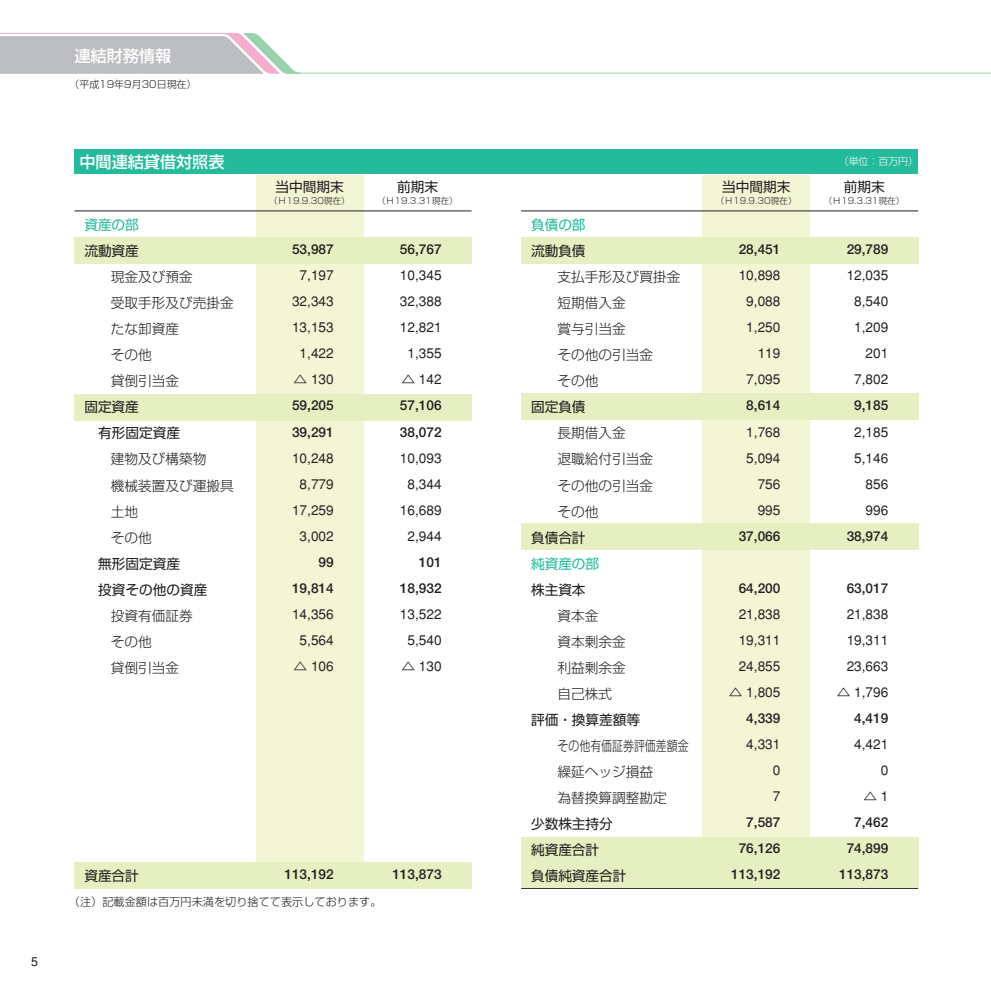
<style>
.page{position:relative;width:991px;height:991px;background:#fff}
.page>*{position:absolute;margin:0;border:0;box-sizing:border-box;transform-origin:0 0}
.t1{font:500 16.1px "Shin Go";color:#fff}
.t2{font:500 13.65px/26.1px "Gothic BBB";color:#231f20;text-align:right}
.t3{font:700 13.65px/26.1px "Futo Go B101";color:#231f20;text-align:right}
.t4{font:300 13.65px/26.1px "Shin Go";color:#231f20}
.t5{font:13.65px/26.1px "Shin Go";color:#231f20}
.t6{font:300 13.65px/26.1px "Shin Go";color:#231f20;scale:.8 1}
.t7{font:13.65px "Shin Go";color:#24bb9d}
.t8{font:500 12.42px "Gothic BBB";color:#231f20}
.t9{font:300 11.2px "Shin Go";color:#231f20}
.t10{font:300 9.97px "Shin Go";color:#231f20}
.t11{font:300 9.97px "Shin Go";color:#fff}
.t12{font:300 8.75px "Shin Go";color:#231f20}
</style>
<div class="page">
<div style="left:255px;top:211px;width:108px;height:677px;background:#f2f6d5"></div>
<div style="left:702px;top:211px;width:108px;height:677px;background:#f2f6d5"></div>
<svg style="left:0;top:33px;width:301px;height:41px;background:#c7c6c9"></svg>
<hr style="left:286px;top:73px;width:704px;height:1px;background:#9ad2ae">
<div style="left:255px;top:175px;width:108px;height:36px;background:#f2f6d5"></div>
<div style="left:74px;top:149px;width:844px;height:25px;background:#24bb9d"></div>
<hr style="left:74px;top:211px;width:397px;height:1px;background:#231f20">
<hr style="left:74px;top:888px;width:397px;height:1px;background:#231f20">
<div style="left:702px;top:175px;width:108px;height:36px;background:#f2f6d5"></div>
<hr style="left:521px;top:211px;width:397px;height:1px;background:#231f20">
<hr style="left:521px;top:888px;width:397px;height:1px;background:#231f20">
<div style="left:74px;top:237px;width:397px;height:26px;background:#e6efc1"></div>
<div style="left:521px;top:237px;width:397px;height:26px;background:#e6efc1"></div>
<div style="left:521px;top:393px;width:397px;height:26px;background:#e6efc1"></div>
<div style="left:521px;top:523px;width:397px;height:26px;background:#e6efc1"></div>
<div style="left:521px;top:837px;width:397px;height:51px;background:#e6efc1"></div>
<div style="left:74px;top:394px;width:397px;height:26px;background:#e6efc1"></div>
<div style="left:74px;top:862px;width:397px;height:26px;background:#e6efc1"></div>
<p class="t1" style="left:74px;top:50px;width:98px">連結財務情報</p>
<p class="t10" style="left:69px;top:80px;width:128px">（平成19年9月30日現在）</p>
<p class="t1" style="left:79px;top:155px;width:147px">中間連結貸借対照表</p>
<p class="t7" style="left:84px;top:220px;width:56px">資産の部</p>
<p class="t5" style="left:84px;top:239px;width:56px">流動資産</p>
<p class="t4" style="left:111px;top:266px;width:124px">現金及び預金<br>受取手形及び売掛金たな卸資産<br>その他<br>貸倒引当金</p>
<p class="t5" style="left:98px;top:395px;width:83px;text-indent:-14px">固定資産<br>有形固定資産</p>
<p class="t4" style="left:111px;top:448px;width:124px">建物及び構築物<br>機械装置及び運搬具土地<br>その他</p>
<p class="t5" style="left:98px;top:552px;width:111px">無形固定資産<br>投資その他の資産</p>
<p class="t4" style="left:111px;top:604px;width:83px">投資有価証券その他<br>貸倒引当金</p>
<p class="t5" style="left:275px;top:176px;width:70px">当中間期末</p>
<p class="t12" style="left:269px;top:198px;width:82px">（Ｈ19.9.30現在）</p>
<p class="t3" style="left:292px;top:237px;width:43px">53,987</p>
<p class="t2" style="left:292px;top:264px;width:43px;text-align:center">7,197<br>32,343<br>13,153<br>1,422 △ 130</p>
<p class="t3" style="left:292px;top:394px;width:43px;text-align:left">59,205<br>39,291</p>
<p class="t2" style="left:292px;top:446px;width:43px;text-align:center">10,248<br>8,779<br>17,259<br>3,002</p>
<p class="t3" style="left:292px;top:550px;width:43px">99<br>19,814</p>
<p class="t2" style="left:292px;top:602px;width:43px;text-align:center">14,356<br>5,564 △ 106</p>
<p class="t5" style="left:397px;top:176px;width:42px">前期末</p>
<p class="t12" style="left:377px;top:198px;width:82px">（Ｈ19.3.31現在）</p>
<p class="t3" style="left:400px;top:237px;width:43px">56,767</p>
<p class="t2" style="left:400px;top:264px;width:43px;text-align:center">10,345<br>32,388<br>12,821<br>1,355 △ 142</p>
<p class="t3" style="left:400px;top:394px;width:43px;text-align:left">57,106<br>38,072</p>
<p class="t2" style="left:400px;top:446px;width:43px;text-align:center">10,093<br>8,344<br>16,689<br>2,944</p>
<p class="t3" style="left:400px;top:550px;width:43px">101<br>18,932</p>
<p class="t2" style="left:400px;top:602px;width:43px;text-align:center">13,522<br>5,540 △ 130</p>
<p class="t8" style="left:31px;top:957px;width:8px">5</p>
<p class="t5" style="left:84px;top:864px;width:56px">資産合計</p>
<p class="t3" style="left:284px;top:862px;width:51px">113,192</p>
<p class="t9" style="left:69px;top:897px;width:314px">（注）記載金額は百万円未満を切り捨てて表示しております。</p>
<p class="t3" style="left:392px;top:862px;width:51px">113,873</p>
<p class="t7" style="left:531px;top:220px;width:56px">負債の部</p>
<p class="t5" style="left:531px;top:239px;width:56px">流動負債</p>
<p class="t4" style="left:557px;top:266px;width:124px">支払手形及び買掛金短期借入金<br>賞与引当金<br>その他の引当金<br>その他</p>
<p class="t5" style="left:531px;top:395px;width:56px">固定負債</p>
<p class="t4" style="left:557px;top:422px;width:97px">長期借入金<br>退職給付引当金その他の引当金その他</p>
<p class="t5" style="left:531px;top:526px;width:56px">負債合計</p>
<p class="t7" style="left:531px;top:558px;width:70px">純資産の部</p>
<p class="t5" style="left:531px;top:578px;width:56px">株主資本</p>
<p class="t4" style="left:557px;top:604px;width:70px">資本金<br>資本剰余金利益剰余金自己株式</p>
<p class="t5" style="left:531px;top:708px;width:111px">評価・換算差額等</p>
<p class="t6" style="left:557px;top:734px;width:165px">その他有価証券評価差額金繰延ヘッジ損益<br>為替換算調整勘定</p>
<p class="t5" style="left:531px;top:812px;width:97px">少数株主持分純資産合計<br>負債純資産合計</p>
<p class="t5" style="left:722px;top:176px;width:70px">当中間期末</p>
<p class="t12" style="left:715px;top:198px;width:82px">（Ｈ19.9.30現在）</p>
<p class="t3" style="left:738px;top:237px;width:43px">28,451</p>
<p class="t2" style="left:738px;top:264px;width:43px">10,898<br>9,088<br>1,250<br>119<br>7,095</p>
<p class="t3" style="left:746px;top:394px;width:36px">8,614</p>
<p class="t2" style="left:746px;top:420px;width:36px">1,768<br>5,094<br>756<br>995</p>
<p class="t3" style="left:738px;top:524px;width:43px">37,066</p>
<p class="t3" style="left:738px;top:576px;width:43px">64,200</p>
<p class="t2" style="left:729px;top:602px;width:53px">21,838<br>19,311<br>24,855 △ 1,805</p>
<p class="t3" style="left:746px;top:706px;width:36px">4,339</p>
<p class="t2" style="left:772px;top:732px;width:9px;text-align:justify;text-indent:-27px">4,331<br>0<br>7</p>
<p class="t3" style="left:731px;top:810px;width:51px">7,587<br>76,126<br>113,192</p>
<p class="t11" style="left:838px;top:158px;width:81px">（単位：百万円）</p>
<p class="t5" style="left:843px;top:176px;width:42px">前期末</p>
<p class="t12" style="left:823px;top:198px;width:82px">（Ｈ19.3.31現在）</p>
<p class="t3" style="left:846px;top:237px;width:43px">29,789</p>
<p class="t2" style="left:846px;top:264px;width:43px">12,035<br>8,540<br>1,209<br>201<br>7,802</p>
<p class="t3" style="left:854px;top:394px;width:36px">9,185</p>
<p class="t2" style="left:854px;top:420px;width:36px">2,185<br>5,146<br>856<br>996</p>
<p class="t3" style="left:846px;top:524px;width:43px">38,974</p>
<p class="t3" style="left:846px;top:576px;width:43px">63,017</p>
<p class="t2" style="left:836px;top:602px;width:53px">21,838<br>19,311<br>23,663 △ 1,796</p>
<p class="t3" style="left:854px;top:706px;width:36px">4,419</p>
<p class="t2" style="left:854px;top:732px;width:36px">4,421<br>0<br>△ 1</p>
<p class="t3" style="left:839px;top:810px;width:51px">7,462<br>74,899<br>113,873</p>
</div>
